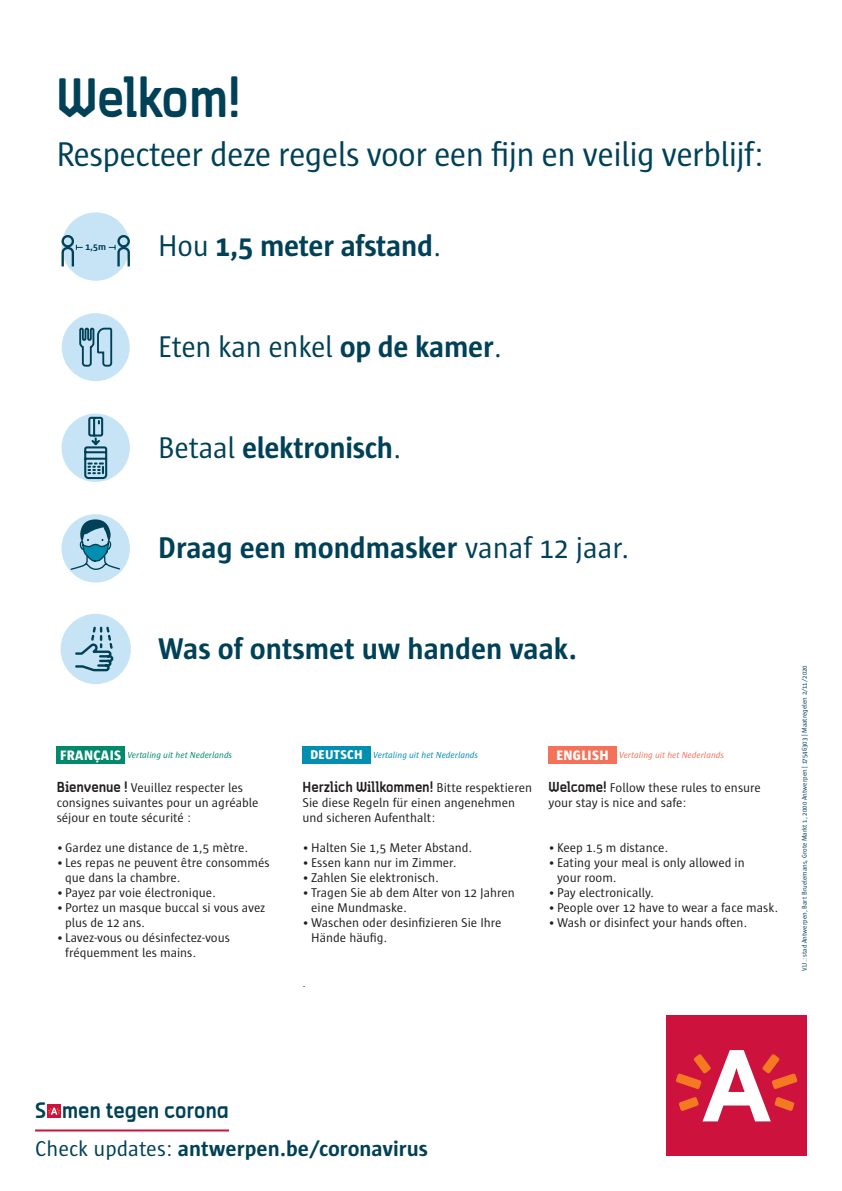
<style>
.page{position:relative;width:842px;height:1191px;background:#fff}
.page>*{position:absolute;margin:0;border:0;box-sizing:border-box;transform-origin:0 0}
.t1{font:49.5px "Antwerpen";letter-spacing:-.01em;color:#004157}
.t2{font:35px "Sun Antwerpen";letter-spacing:-.02em;color:#004157}
.t3{font:700 30.6px "Sun Antwerpen";color:#004157}
.t4{font:30.6px "Sun Antwerpen";letter-spacing:-.01em;color:#004157}
.t5{font:700 22px "Sun Antwerpen";color:#004157}
.t6{font:20px "Antwerpen";letter-spacing:-.01em;color:#004157}
.t7{font:13px/15px "Sun Antwerpen";color:#231f20}
.t8{font:13px "Antwerpen";color:#231f20}
.t9{font:11px "Sun Antwerpen";color:#231f20}
.t10{font:700 9.7px "Sun Antwerpen";color:#004157}
.t11{font:italic 9px "Sun Antwerpen";color:#00896b}
.t12{font:italic 9px "Sun Antwerpen";color:#008fb1}
.t13{font:italic 9px "Sun Antwerpen";color:#f37259}
.t14{font:7px "Sun Antwerpen";color:#004157}
.s1{font-weight:400}
.s2{font-weight:700}
.s3{font-weight:800;font-style:normal;font-size:14px;color:#fff}
.s4{font-family:"Antwerpen"}
.s5{font-weight:800;font-style:normal;font-size:13px;color:#fff}
.s6{font-family:"Sun Antwerpen"}
</style>
<div class="page">
<hr style="left:35px;top:1129px;width:194px;height:2px;background:#cd123d">
<div style="left:47px;top:1104px;width:14px;height:14px;background:#cd123d"></div>
<svg style="left:48px;top:1107px;width:12px;height:7px"></svg>
<div style="left:62px;top:313px;width:68px;height:68px;background:#c7e4f6;border-radius:50%"></div>
<svg style="left:79px;top:327px;width:34px;height:40px"></svg>
<div style="left:62px;top:514px;width:68px;height:68px;background:#c7e4f6;border-radius:50%"></div>
<svg style="left:70px;top:518px;width:51px;height:53px"></svg>
<div style="left:62px;top:413px;width:68px;height:69px;background:#c7e4f6;border-radius:50%"></div>
<svg style="left:83px;top:416px;width:25px;height:64px"></svg>
<div style="left:62px;top:212px;width:68px;height:69px;background:#c7e4f6;border-radius:50%"></div>
<div style="left:62px;top:235px;width:12px;height:12px;border:2px solid #004157;border-radius:50%"></div>
<svg style="left:61px;top:245px;width:22px;height:24px"></svg>
<div style="left:117px;top:235px;width:13px;height:12px;border:2px solid #004157;border-radius:50%"></div>
<svg style="left:109px;top:245px;width:21px;height:23px"></svg>
<div style="left:57px;top:746px;width:68px;height:17px;background:#00896b"></div>
<div style="left:303px;top:746px;width:68px;height:17px;background:#008fb1"></div>
<div style="left:548px;top:746px;width:69px;height:17px;background:#f37259"></div>
<div style="left:61px;top:614px;width:70px;height:70px;background:#c7e4f6;border-radius:50%"></div>
<svg style="left:75px;top:626px;width:39px;height:46px"></svg>
<div style="left:667px;top:1015px;width:140px;height:140px;background:#cd123d"></div>
<svg style="left:676px;top:1050px;width:121px;height:71px"></svg>
<h1 class="t1" style="left:57px;top:66px;width:186px">Welkom!</h1>
<h2 class="t2" style="left:57px;top:135px;width:709px">Respecteer deze regels voor een fijn en veilig verblijf:</h2>
<p class="t10" style="left:85px;top:241px;width:22px">1,5m</p>
<h3 class="t3" style="left:158px;top:229px;width:284px"><span class="s1">Hou</span> 1,5 meter afstand<span class="s1">.</span></h3>
<h3 class="t4" style="left:158px;top:329px;width:345px">Eten kan enkel <span class="s2">op de kamer</span>.</h3>
<h3 class="t3" style="left:158px;top:430px;width:245px"><span class="s1">Betaal</span> elektronisch<span class="s1">.</span></h3>
<h3 class="t3" style="left:158px;top:530px;width:472px">Draag een mondmasker <span class="s1">vanaf 12 jaar.</span></h3>
<h3 class="t3" style="left:158px;top:631px;width:420px">Was of ontsmet uw handen vaak.</h3>
<p class="t11" style="left:60px;top:750px;width:174px"><span class="s3">FRANÇAIS</span> Vertaling uit het Nederlands</p>
<p class="t7" style="left:57px;top:780px;width:203px"><span class="s4">Bienvenue !</span> Veuillez respecter les consignes suivantes pour un agréable séjour en toute sécurité :</p>
<p class="t7" style="left:57px;top:840px;width:193px">• Gardez une distance de 1,5 mètre.</p>
<p class="t7" style="left:65px;top:855px;width:206px;text-indent:-9px">• Les repas ne peuvent être consommés que dans la chambre.</p>
<p class="t7" style="left:57px;top:885px;width:161px">• Payez par voie électronique.</p>
<p class="t7" style="left:65px;top:900px;width:202px;text-indent:-9px">• Portez un masque buccal si vous avez plus de 12 ans.</p>
<p class="t7" style="left:65px;top:930px;width:166px;text-indent:-9px">• Lavez-vous ou désinfectez-vous fréquemment les mains.</p>
<p class="t12" style="left:310px;top:750px;width:169px"><span class="s5">DEUTSCH</span> Vertaling uit het Nederlands</p>
<p class="t8" style="left:303px;top:779px;width:231px">Herzlich Willkommen! <span class="s6">Bitte respektieren</span></p>
<p class="t7" style="left:303px;top:795px;width:214px">Sie diese Regeln für einen angenehmen und sicheren Aufenthalt:</p>
<p class="t7" style="left:303px;top:840px;width:171px">•Halten Sie 1,5 Meter Abstand.</p>
<p class="t7" style="left:303px;top:855px;width:155px">• Essen kann nur im Zimmer.</p>
<p class="t7" style="left:303px;top:870px;width:138px">• Zahlen Sie elektronisch.</p>
<p class="t7" style="left:311px;top:885px;width:205px;text-indent:-9px">• Tragen Sie ab dem Alter von 12 Jahren eine Mundmaske.</p>
<p class="t7" style="left:311px;top:915px;width:192px;text-indent:-9px">• Waschen oder desinfizieren Sie Ihre<br>Hände häufig.</p>
<p class="t9" style="left:303px;top:977px;width:5px">.</p>
<p class="t13" style="left:556px;top:750px;width:169px"><span class="s3">ENGLISH</span> Vertaling uit het Nederlands</p>
<p class="t7" style="left:548px;top:780px;width:214px"><span class="s4">Welcome!</span> Follow these rules to ensure your stay is nice and safe:</p>
<p class="t7" style="left:548px;top:840px;width:121px">• Keep 1.5 m distance.</p>
<p class="t7" style="left:557px;top:855px;width:189px;text-indent:-9px">• Eating your meal is only allowed in your room.</p>
<p class="t7" style="left:548px;top:885px;width:107px">• Pay electronically.</p>
<p class="t7" style="left:548px;top:900px;width:231px">• People over 12 have to wear a face mask.</p>
<p class="t7" style="left:548px;top:915px;width:200px">• Wash or disinfect your hands often.</p>
<p class="t14" style="left:801px;top:971px;width:308px;rotate:-90deg">V.U.: stad Antwerpen, Bart Bruelemans, Grote Markt 1, 2000 Antwerpen | 17546303 | Maatregelen 2/11/2020</p>
<h3 class="t6" style="left:35px;top:1097px;width:195px">S men tegen corona</h3>
<h3 class="t5" style="left:35px;top:1136px;width:394px"><span class="s1">Check updates:</span> antwerpen.be/coronavirus</h3>
</div>
